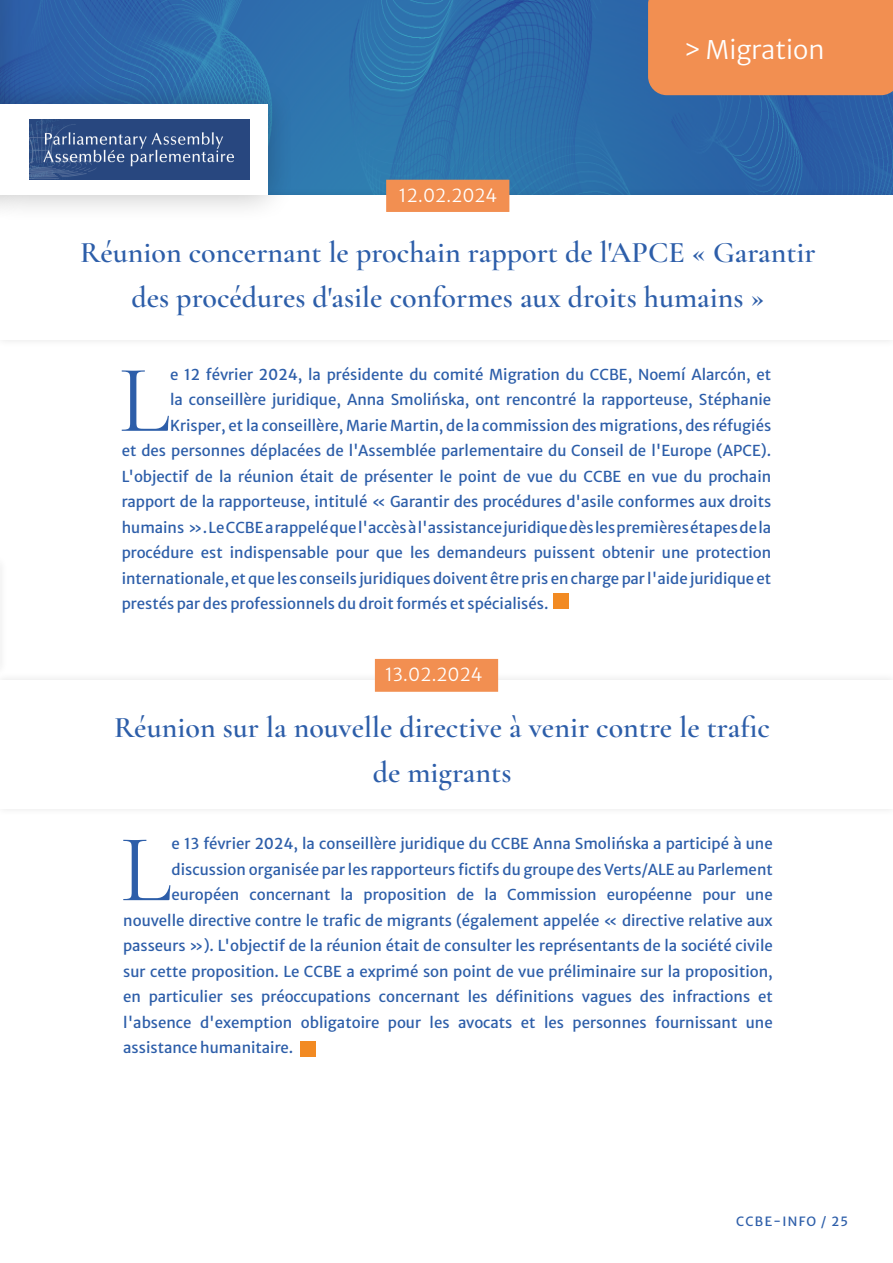
<style>
.page{position:relative;width:893px;height:1263px;background:#fff}
.page>*{position:absolute;margin:0;border:0;box-sizing:border-box;transform-origin:0 0}
.t1{font:96.6px "Cormorant Garamond";color:#2d5ea9}
.t2{font:600 30px/45px "Cormorant Garamond";color:#2d5ea9;text-align:center}
.t3{font:25.5px "Merriweather Sans";color:#fff}
.t4{font:18px "Merriweather Sans";color:#fff}
.t5{font:15px "Merriweather Sans";color:#2d5ea9}
.t6{font:12.75px "Merriweather Sans";letter-spacing:.105em;color:#2d5ea9}
</style>
<div class="page">
<img style="left:0;top:0;width:893px;height:187px">
<div style="left:0;top:187px;width:893px;height:161px;background:#000;opacity:.1"></div>
<div style="left:0;top:195px;width:893px;height:145px;background:#fff"></div>
<div style="left:386px;top:180px;width:123px;height:32px;background:#f28f51"></div>
<div style="left:554px;top:594px;width:15px;height:15px;background:#f28a22"></div>
<div style="left:0;top:672px;width:893px;height:145px;background:#fbfbfb"></div>
<div style="left:0;top:680px;width:893px;height:129px;background:#fff"></div>
<div style="left:375px;top:659px;width:123px;height:33px;background:#f28f51;border:2px solid #f28f51"></div>
<div style="left:300px;top:1041px;width:15px;height:15px;background:#f28a22"></div>
<div style="left:648px;top:0;width:245px;height:95px;background:#f28f51"></div>
<div style="left:0;top:76px;width:295px;height:147px;background:#000;opacity:.25"></div>
<div style="left:0;top:104px;width:267px;height:91px;background:#fff"></div>
<img style="left:30px;top:120px;width:219px;height:60px">
<p class="t4" style="left:399px;top:180px;width:100px">12.02.2024</p>
<h3 class="t3" style="left:684px;top:28px;width:142px">&gt; Migration</h3>
<h2 class="t2" style="left:80px;top:229px;width:737px">Réunion concernant le prochain rapport de l'APCE « Garantir des procédures d'asile conformes aux droits humains »</h2>
<h1 class="t1" style="left:119px;top:341px;width:53px">L</h1>
<p class="t5" style="left:170px;top:361px;width:603px">e 12 février 2024, la présidente du comité Migration du CCBE, Noemí Alarcón, et</p>
<p class="t5" style="left:170px;top:387px;width:603px">la conseillère juridique, Anna Smolińska, ont rencontré la rapporteuse, Stéphanie</p>
<p class="t5" style="left:170px;top:412px;width:603px">Krisper, et la conseillère, Marie Martin, de la commission des migrations, des réfugiés</p>
<p class="t5" style="left:122px;top:438px;width:651px">et des personnes déplacées de l'Assemblée parlementaire du Conseil de l'Europe (APCE).</p>
<p class="t5" style="left:122px;top:463px;width:651px">L'objectif de la réunion était de présenter le point de vue du CCBE en vue du prochain</p>
<p class="t5" style="left:122px;top:489px;width:651px">rapport de la rapporteuse, intitulé « Garantir des procédures d'asile conformes aux droits</p>
<p class="t5" style="left:122px;top:514px;width:651px">humains ». Le CCBE a rappelé que l'accès à l'assistance juridique dès les premières étapes de la</p>
<p class="t5" style="left:122px;top:540px;width:651px">procédure est indispensable pour que les demandeurs puissent obtenir une protection</p>
<p class="t5" style="left:122px;top:565px;width:651px">internationale, et que les conseils juridiques doivent être pris en charge par l'aide juridique et</p>
<p class="t5" style="left:122px;top:591px;width:428px">prestés par des professionnels du droit formés et spécialisés.</p>
<p class="t4" style="left:385px;top:659px;width:99px">13.02.2024</p>
<h2 class="t2" style="left:114px;top:705px;width:657px">Réunion sur la nouvelle directive à venir contre le trafic de migrants</h2>
<h1 class="t1" style="left:120px;top:811px;width:53px">L</h1>
<p class="t5" style="left:172px;top:831px;width:603px">e 13 février 2024, la conseillère juridique du CCBE Anna Smolińska a participé à une</p>
<p class="t5" style="left:172px;top:856px;width:603px">discussion organisée par les rapporteurs fictifs du groupe des Verts/ALE au Parlement</p>
<p class="t5" style="left:172px;top:882px;width:603px">européen concernant la proposition de la Commission européenne pour une</p>
<p class="t5" style="left:123px;top:907px;width:651px">nouvelle directive contre le trafic de migrants (également appelée « directive relative aux</p>
<p class="t5" style="left:123px;top:933px;width:651px">passeurs »). L'objectif de la réunion était de consulter les représentants de la société civile</p>
<p class="t5" style="left:123px;top:958px;width:651px">sur cette proposition. Le CCBE a exprimé son point de vue préliminaire sur la proposition,</p>
<p class="t5" style="left:123px;top:984px;width:651px">en particulier ses préoccupations concernant les définitions vagues des infractions et</p>
<p class="t5" style="left:123px;top:1009px;width:651px">l'absence d'exemption obligatoire pour les avocats et les personnes fournissant une</p>
<p class="t5" style="left:123px;top:1035px;width:172px">assistance humanitaire.</p>
<p class="t6" style="left:736px;top:1210px;width:114px">CCBE-INFO / 25</p>
</div>
